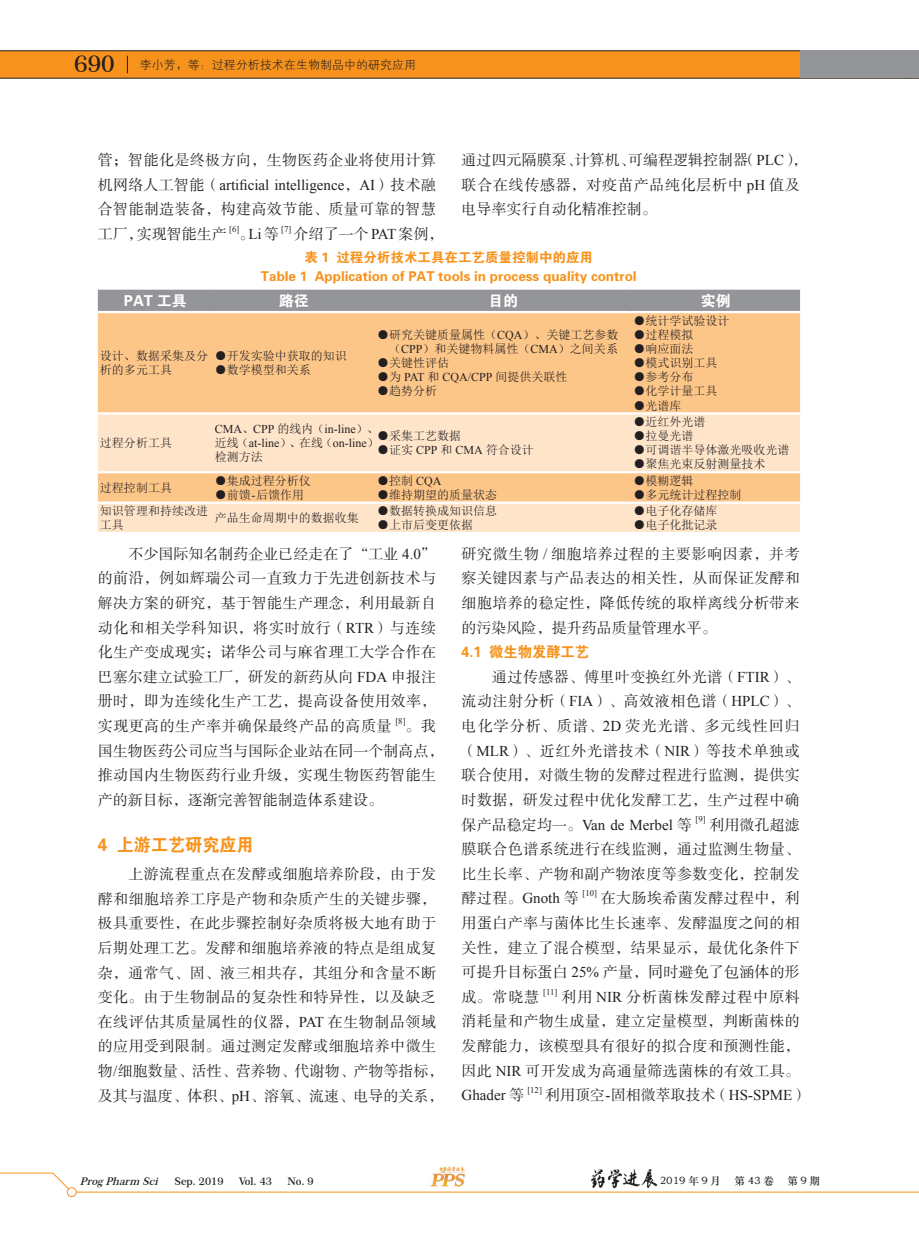
<style>
.page{position:relative;width:919px;height:1238px;background:#fff}
.page>*{position:absolute;margin:0;border:0;box-sizing:border-box;transform-origin:0 0}
.t1{font:600 23.1px "Century 751 BT";color:#231f20}
.t2{font:18px "FZDHTK GBK1 0";color:#f7931d;scale:.95 1}
.t3{font:15px/24.6px "FZSSK GBK1 0";letter-spacing:.025em;color:#231f20;text-align:justify}
.t4{font:15px/24.6px "FZSSK GBK1 0";color:#231f20}
.t5{font:15px "Times New Roman";color:#231f20}
.t6{font:15px "FZDHTK GBK1 0";color:#fff}
.t7{font:15px "FZDHTK GBK1 0";color:#f7931d;scale:.95 1}
.t8{font:13.5px/19.5px "FZDHTK GBK1 0";color:#f7931d;text-align:center}
.t9{font:12px/14.1px "Sim Sun";color:#231f20}
.t10{font:12px/14.1px "Times New Roman";color:#231f20}
.t11{font:12px "FZXH1 K GBK1 0";color:#231f20}
.t12{font:600 10.5px "Century 751 BT";color:#231f20}
.t13{font:10.5px "ST Zhongsong";letter-spacing:.125em;color:#231f20}
.t14{font:italic 600 10.5px "Century 751 BT";color:#231f20}
.t15{font:8.7px "Times New Roman";color:#231f20}
.s1{font-family:"FZSSK GBK1 0"}
.s2{font-family:"Times New Roman"}
.s3{font-family:"Sim Sun"}
</style>
<div class="page">
<svg style="left:0;top:50px;width:918px;height:28px;background:#ec8e1f"></svg>
<svg style="left:906px;top:1191px;width:12px;height:1px"></svg>
<svg style="left:0;top:1172px;width:69px;height:20px"></svg>
<hr style="left:72px;top:1191px;width:834px;height:1px;background:#f7931d">
<div style="left:67px;top:1187px;width:9px;height:9px;background:#fff;border-radius:50%"></div>
<div style="left:67px;top:1187px;width:9px;height:9px;border:1px solid #f7931d;border-radius:50%"></div>
<img style="left:430px;top:1166px;width:35px;height:21px">
<img style="left:590px;top:1169px;width:68px;height:20px">
<div style="left:799px;top:51px;width:107px;height:27px;background:#939598"></div>
<div style="left:906px;top:51px;width:12px;height:27px;background:#939598"></div>
<div style="left:98px;top:290px;width:702px;height:21px;background:#939598"></div>
<div style="left:98px;top:313px;width:702px;height:99px;background:#fdc689"></div>
<svg style="left:98px;top:414px;width:702px;height:118px;background:#fdddba"></svg>
<hr style="left:98px;top:471px;width:115px;height:2px;background:#fff">
<hr style="left:213px;top:471px;width:162px;height:2px;background:#fff">
<hr style="left:375px;top:471px;width:256px;height:2px;background:#fff">
<hr style="left:631px;top:471px;width:169px;height:2px;background:#fff">
<hr style="left:98px;top:501px;width:115px;height:3px;background:#fff">
<hr style="left:213px;top:501px;width:162px;height:3px;background:#fff">
<hr style="left:375px;top:501px;width:256px;height:3px;background:#fff">
<hr style="left:631px;top:501px;width:169px;height:3px;background:#fff">
<h1 class="t1" style="left:74px;top:50px;width:42px">690</h1>
<p class="t11" style="left:140px;top:58px;width:277px">李小芳，等：过程分析技术在生物制品中的研究应用</p>
<p class="t3" style="left:98px;top:148px;width:339px">管；智能化是终极方向，生物医药企业将使用计算</p>
<p class="t5" style="left:98px;top:175px;width:340px"><span class="s1">机网络人工智能（</span>artificial intelligence<span class="s1">，</span>AI<span class="s1">）技术融</span></p>
<p class="t3" style="left:98px;top:198px;width:339px">合智能制造装备，构建高效节能、质量可靠的智慧工厂，实现智能生产</p>
<p class="t4" style="left:461px;top:148px;width:347px">通过四元隔膜泵、计算机、可编程逻辑控制器（<span class="s2">PLC</span>），联合在线传感器，对疫苗产品纯化层析中 <span class="s2">pH</span> 值及电导率实行自动化精准控制。</p>
<p class="t8" style="left:261px;top:248px;width:377px">表 1 过程分析技术工具在工艺质量控制中的应用<br>Table 1 Application of PAT tools in process quality control</p>
<p class="t15" style="left:229px;top:223px;width:12px">[6]</p>
<p class="t3" style="left:239px;top:222px;width:41px">。<span class="s2">Li</span>等</p>
<p class="t15" style="left:281px;top:223px;width:12px">[7]</p>
<p class="t3" style="left:294px;top:222px;width:151px">介绍了一个<span class="s2">PAT</span>案例，</p>
<p class="t6" style="left:124px;top:292px;width:64px">PAT 工具</p>
<p class="t6" style="left:279px;top:292px;width:31px">路径</p>
<p class="t6" style="left:488px;top:292px;width:31px">目的</p>
<p class="t6" style="left:700px;top:292px;width:31px">实例</p>
<p class="t9" style="left:100px;top:348px;width:109px">设计、数据采集及分析的多元工具</p>
<p class="t9" style="left:215px;top:348px;width:133px">●开发实验中获取的知识</p>
<p class="t9" style="left:215px;top:363px;width:97px">●数学模型和关系</p>
<p class="t9" style="left:377px;top:327px;width:243px;text-align:right">●研究关键质量属性（<span class="s2">CQA</span>）、关键工艺参数（<span class="s2">CPP</span>）和关键物料属性（<span class="s2">CMA</span>）之间关系</p>
<p class="t9" style="left:377px;top:356px;width:73px">●关键性评估</p>
<p class="t10" style="left:377px;top:370px;width:192px"><span class="s3">●为</span> PAT <span class="s3">和</span> CQA/CPP <span class="s3">间提供关联性</span></p>
<p class="t9" style="left:377px;top:384px;width:61px">●趋势分析</p>
<p class="t9" style="left:100px;top:436px;width:73px">过程分析工具</p>
<p class="t9" style="left:100px;top:480px;width:73px">过程控制工具</p>
<p class="t10" style="left:215px;top:421px;width:165px">CMA<span class="s3">、</span>CPP <span class="s3">的线内（</span>in-line<span class="s3">）、近线（</span>at-line<span class="s3">）、在线（</span>on-line<span class="s3">）</span></p>
<p class="t9" style="left:215px;top:450px;width:49px">检测方法</p>
<p class="t9" style="left:377px;top:428px;width:85px">●采集工艺数据</p>
<p class="t9" style="left:377px;top:443px;width:158px">●证实 <span class="s2">CPP</span> 和 <span class="s2">CMA</span> 符合设计</p>
<p class="t9" style="left:215px;top:473px;width:97px">●集成过程分析仪</p>
<p class="t9" style="left:215px;top:487px;width:91px">●前馈<span class="s2">-</span>后馈作用</p>
<p class="t9" style="left:377px;top:473px;width:66px">●控制 <span class="s2">CQA</span></p>
<p class="t9" style="left:377px;top:487px;width:121px">●维持期望的质量状态</p>
<p class="t9" style="left:100px;top:503px;width:109px">知识管理和持续改进工具</p>
<p class="t9" style="left:215px;top:511px;width:145px">产品生命周期中的数据收集</p>
<p class="t9" style="left:377px;top:503px;width:121px">●数据转换成知识信息</p>
<p class="t9" style="left:377px;top:518px;width:97px">●上市后变更依据</p>
<p class="t9" style="left:633px;top:313px;width:97px">●统计学试验设计</p>
<p class="t9" style="left:633px;top:327px;width:61px">●过程模拟</p>
<p class="t9" style="left:633px;top:341px;width:61px">●响应面法</p>
<p class="t9" style="left:633px;top:356px;width:85px">●模式识别工具</p>
<p class="t9" style="left:633px;top:370px;width:61px">●参考分布</p>
<p class="t9" style="left:633px;top:384px;width:85px">●化学计量工具</p>
<p class="t9" style="left:633px;top:398px;width:49px">●光谱库</p>
<p class="t9" style="left:633px;top:414px;width:73px">●近红外光谱</p>
<p class="t9" style="left:633px;top:428px;width:61px">●拉曼光谱</p>
<p class="t9" style="left:633px;top:443px;width:157px">●可调谐半导体激光吸收光谱</p>
<p class="t9" style="left:633px;top:457px;width:133px">●聚焦光束反射测量技术</p>
<p class="t9" style="left:633px;top:473px;width:61px">●模糊逻辑</p>
<p class="t9" style="left:633px;top:487px;width:109px">●多元统计过程控制</p>
<p class="t9" style="left:633px;top:503px;width:85px">●电子化存储库</p>
<p class="t9" style="left:633px;top:518px;width:85px">●电子化批记录</p>
<p class="t3" style="left:98px;top:542px;width:340px;text-indent:31px">不少国际知名制药企业已经走在了“工业 <span class="s2">4.0</span>”的前沿，例如辉瑞公司一直致力于先进创新技术与解决方案的研究，基于智能生产理念，利用最新自动化和相关学科知识，将实时放行（<span class="s2">RTR</span>）与连续化生产变成现实；诺华公司与麻省理工大学合作在巴塞尔建立试验工厂，研发的新药从向 <span class="s2">FDA</span> 申报注册时，即为连续化生产工艺，提高设备使用效率，实现更高的生产率并确保最终产品的高质量</p>
<p class="t15" style="left:395px;top:715px;width:12px">[8]</p>
<p class="t4" style="left:98px;top:714px;width:347px;text-indent:308px">。我国生物医药公司应当与国际企业站在同一个制高点，推动国内生物医药行业升级，实现生物医药智能生产的新目标，逐渐完善智能制造体系建设。</p>
<p class="t2" style="left:98px;top:835px;width:165px">4 上游工艺研究应用</p>
<p class="t3" style="left:98px;top:862px;width:347px;text-align:left;text-indent:31px">上游流程重点在发酵或细胞培养阶段，由于发酵和细胞培养工序是产物和杂质产生的关键步骤，极具重要性，在此步骤控制好杂质将极大地有助于后期处理工艺。发酵和细胞培养液的特点是组成复杂，通常气、固、液三相共存，其组分和含量不断变化。由于生物制品的复杂性和特异性，以及缺乏在线评估其质量属性的仪器，<span class="s2">PAT</span> 在生物制品领域的应用受到限制。通过测定发酵或细胞培养中微生物<span class="s2">/</span>细胞数量、活性、营养物、代谢物、产物等指标，及其与温度、体积、<span class="s2">pH</span>、溶氧、流速、电导的关系，</p>
<p class="t3" style="left:461px;top:542px;width:340px">研究微生物 <span class="s2">/</span> 细胞培养过程的主要影响因素，并考察关键因素与产品表达的相关性，从而保证发酵和细胞培养的稳定性，降低传统的取样离线分析带来的污染风险，提升药品质量管理水平。</p>
<p class="t7" style="left:461px;top:643px;width:136px">4.1 微生物发酵工艺</p>
<p class="t3" style="left:461px;top:665px;width:340px;text-indent:31px">通过传感器、傅里叶变换红外光谱（<span class="s2">FTIR</span>）、流动注射分析（<span class="s2">FIA</span>）、高效液相色谱（<span class="s2">HPLC</span>）、电化学分析、质谱、<span class="s2">2D</span> 荧光光谱、多元线性回归（<span class="s2">MLR</span>）、近红外光谱技术（<span class="s2">NIR</span>）等技术单独或联合使用，对微生物的发酵过程进行监测，提供实时数据，研发过程中优化发酵工艺，生产过程中确</p>
<p class="t5" style="left:461px;top:814px;width:231px"><span class="s1">保产品稳定均一。</span>Van de Merbel <span class="s1">等</span></p>
<p class="t15" style="left:695px;top:813px;width:12px">[9]</p>
<p class="t3" style="left:461px;top:812px;width:340px;text-indent:248px">利用微孔超滤膜联合色谱系统进行在线监测，通过监测生物量、比生长率、产物和副产物浓度等参数变化，控制发酵过程。<span class="s2">Gnoth</span> 等</p>
<p class="t15" style="left:582px;top:887px;width:16px">[10]</p>
<p class="t3" style="left:461px;top:886px;width:340px;text-indent:139px">在大肠埃希菌发酵过程中，利用蛋白产率与菌体比生长速率、发酵温度之间的相关性，建立了混合模型，结果显示，最优化条件下可提升目标蛋白 <span class="s2">25%</span> 产量，同时避免了包涵体的形成。常晓慧</p>
<p class="t15" style="left:543px;top:985px;width:16px">[11]</p>
<p class="t3" style="left:461px;top:985px;width:340px;text-indent:100px">利用 <span class="s2">NIR</span> 分析菌株发酵过程中原料消耗量和产物生成量，建立定量模型，判断菌株的发酵能力，该模型具有很好的拟合度和预测性能，因此 <span class="s2">NIR</span> 可开发成为高通量筛选菌株的有效工具。</p>
<p class="t5" style="left:461px;top:1085px;width:64px">Ghader <span class="s1">等</span></p>
<p class="t15" style="left:527px;top:1084px;width:16px">[12]</p>
<p class="t4" style="left:545px;top:1083px;width:263px">利用顶空<span class="s2">-</span>固相微萃取技术（<span class="s2">HS-SPME</span>）</p>
<p class="t14" style="left:80px;top:1174px;width:83px">ProgPharm Sci</p>
<p class="t12" style="left:174px;top:1174px;width:51px">Sep. 2019</p>
<p class="t12" style="left:239px;top:1174px;width:35px">Vol. 43</p>
<p class="t12" style="left:287px;top:1174px;width:28px">No. 9</p>
<p class="t13" style="left:659px;top:1173px;width:63px">2019 年 9 月</p>
<p class="t13" style="left:734px;top:1173px;width:41px">第43卷</p>
<p class="t13" style="left:787px;top:1173px;width:34px">第9期</p>
</div>
